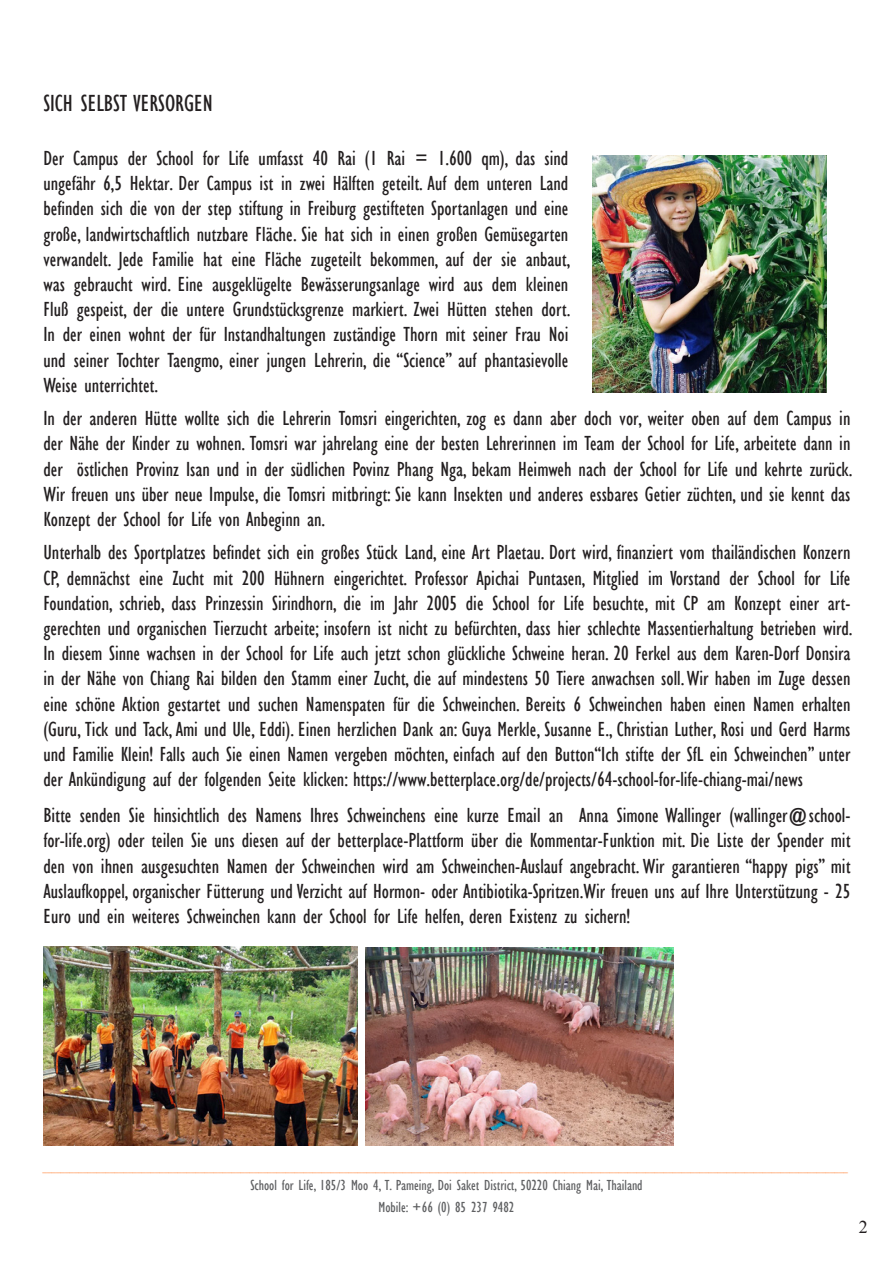
<style>
.page{position:relative;width:893px;height:1263px;background:#fff}
.page>*{position:absolute;margin:0;border:0;box-sizing:border-box;transform-origin:0 0}
.t1{font:condensed 24px "Gill Sans";color:#231f20}
.t2{font:condensed 21px/25.2px "Gill Sans";color:#231f20;text-align:justify}
.t3{font:18px "Times New Roman";color:#231f20}
.t4{font:condensed 15px/21.6px "Gill Sans";color:#5f6062;text-align:center}
.t5{font:condensed 9px "Gill Sans";color:#ff6400}
</style>
<div class="page">
<img style="left:366px;top:947px;width:307px;height:199px">
<img style="left:43px;top:947px;width:315px;height:199px">
<img style="left:593px;top:155px;width:234px;height:237px">
<p class="t1" style="left:43px;top:89px;width:171px">SICH SELBST VERSORGEN</p>
<p class="t2" style="left:43px;top:146px;width:529px">Der Campus der School for Life umfasst 40 Rai (1 Rai = 1.600 qm), das sind ungefähr 6,5 Hektar. Der Campus ist in zwei Hälften geteilt. Auf dem unteren Land befinden sich die von der step stiftung in Freiburg gestifteten Sportanlagen und eine große, landwirtschaftlich nutzbare Fläche. Sie hat sich in einen großen Gemüsegarten verwandelt. Jede Familie hat eine Fläche zugeteilt bekommen, auf der sie anbaut, was gebraucht wird. Eine ausgeklügelte Bewässerungsanlage wird aus dem kleinen Fluß gespeist, der die untere Grundstücksgrenze markiert. Zwei Hütten stehen dort.<br>In der einen wohnt der für Instandhaltungen zuständige Thorn mit seiner Frau Noi und seiner Tochter Taengmo, einer jungen Lehrerin, die “Science” auf phantasievolle Weise unterrichtet.</p>
<p class="t2" style="left:43px;top:406px;width:811px">In der anderen Hütte wollte sich die Lehrerin Tomsri eingerichten, zog es dann aber doch vor, weiter oben auf dem Campus in der Nähe der Kinder zu wohnen. Tomsri war jahrelang eine der besten Lehrerinnen im Team der School for Life, arbeitete dann in der östlichen Provinz Isan und in der südlichen Povinz Phang Nga, bekam Heimweh nach der School for Life und kehrte zurück.<br>Wir freuen uns über neue Impulse, die Tomsri mitbringt: Sie kann Insekten und anderes essbares Getier züchten, und sie kennt das Konzept der School for Life von Anbeginn an.</p>
<p class="t2" style="left:43px;top:540px;width:811px">Unterhalb des Sportplatzes befindet sich ein großes Stück Land, eine Art Plaetau. Dort wird, finanziert vom thailändischen Konzern CP, demnächst eine Zucht mit 200 Hühnern eingerichtet. Professor Apichai Puntasen, Mitglied im Vorstand der School for Life Foundation, schrieb, dass Prinzessin Sirindhorn, die im Jahr 2005 die School for Life besuchte, mit CP am Konzept einer art&shy;gerechten und organischen Tierzucht arbeite; insofern ist nicht zu befürchten, dass hier schlechte Massentierhaltung betrieben wird.<br>In diesem Sinne wachsen in der School for Life auch jetzt schon glückliche Schweine heran. 20 Ferkel aus dem Karen-Dorf Donsira in der Nähe von Chiang Rai bilden den Stamm einer Zucht, die auf mindestens 50 Tiere anwachsen soll. Wir haben im Zuge dessen eine schöne Aktion gestartet und suchen Namenspaten für die Schweinchen. Bereits 6 Schweinchen haben einen Namen erhalten (Guru, Tick und Tack, Ami und Ule, Eddi). Einen herzlichen Dank an: Guya Merkle, Susanne E., Christian Luther, Rosi und Gerd Harms und Familie Klein! Falls auch Sie einen Namen vergeben möchten, einfach auf den Button“Ich stifte der SfL ein Schweinchen” unter der Ankündigung auf der folgenden Seite klicken: https://www.betterplace.org/de/projects/64-school-for-life-chiang-mai/news</p>
<p class="t2" style="left:43px;top:803px;width:808px">Bitte senden Sie hinsichtlich des Namens Ihres Schweinchens eine kurze Email an Anna Simone Wallinger (wallinger@school&shy;for-life.org) oder teilen Sie uns diesen auf der betterplace-Plattform über die Kommentar-Funktion mit. Die Liste der Spender mit den von ihnen ausgesuchten Namen der Schweinchen wird am Schweinchen-Auslauf angebracht. Wir garantieren “happy pigs” mit Auslaufkoppel, organischer Fütterung und Verzicht auf Hormon- oder Antibiotika-Spritzen.Wir freuen uns auf Ihre Unterstützung - 25<br>Euro und ein weiteres Schweinchen kann der School for Life helfen, deren Existenz zu sichern!</p>
<p class="t5" style="left:43px;top:1164px;width:807px">___________________________________________________________________________________________________________________________________________________________________________________</p>
<p class="t4" style="left:250px;top:1175px;width:394px">School for Life, 185/3 Moo 4, T. Pameing, Doi Saket District, 50220 Chiang Mai, Thailand<br>Mobile: +66 (0) 85 237 9482</p>
<p class="t3" style="left:859px;top:1214px;width:10px">2</p>
</div>
